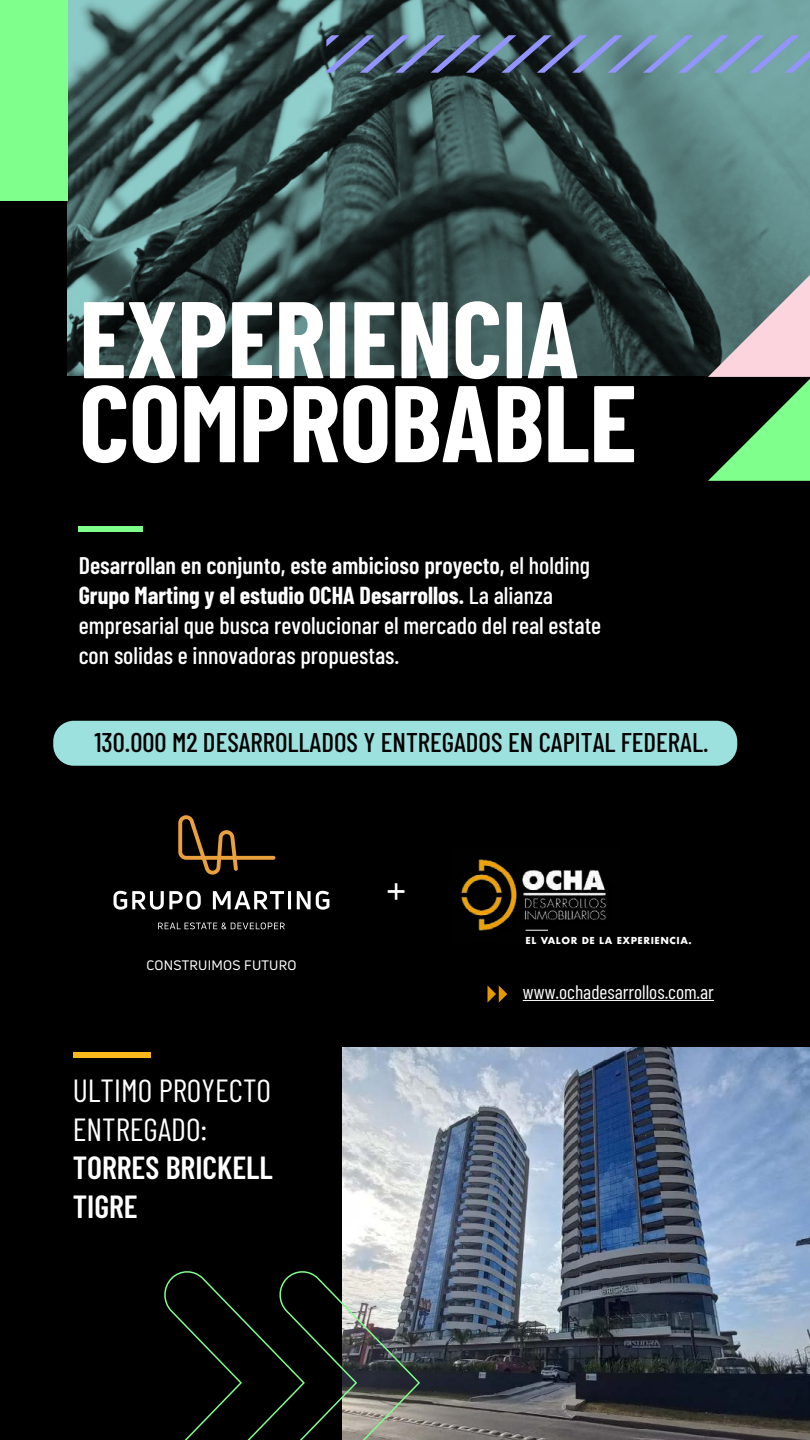
<style>
.page{position:relative;width:810px;height:1440px;background:#000}
.page>*{position:absolute;margin:0;border:0;box-sizing:border-box;transform-origin:0 0}
.t1{font:700 108.75px/83.9px "Barlow Condensed";letter-spacing:-.005em;color:#fff}
.t2{font:44.25px "Barlow Condensed";color:#fff}
.t3{font:31.95px/38.4px "Barlow Condensed";color:#fff}
.t4{font:600 31.95px/38.4px "Barlow Condensed";color:#fff}
.t5{font:500 27px "Barlow Condensed";color:#000}
.t6{font:500 24px/30.3px "Barlow Condensed";color:#fff}
.t7{font:19.5px "Barlow Condensed";color:#fff}
.t8{font:13.42px "Uni Neue";letter-spacing:.02em;color:#fff}
.t9{font:700 9.38px "Futura";letter-spacing:.06em;color:#fff}
.s1{font-weight:600}
.s2{font-weight:700}
</style>
<div class="page">
<svg style="left:68px;top:0;width:742px;height:376px"></svg>
<svg style="left:708px;top:275px;width:102px;height:206px"></svg>
<div style="left:53px;top:721px;width:684px;height:45px;background:#9ce1de;border-radius:21px"></div>
<svg style="left:326px;top:35px;width:484px;height:38px"></svg>
<svg style="left:178px;top:815px;width:97px;height:60px"></svg>
<svg style="left:158px;top:923px;width:127px;height:6px"></svg>
<svg style="left:114px;top:891px;width:87px;height:19px"></svg>
<svg style="left:213px;top:891px;width:71px;height:18px"></svg>
<hr style="left:288px;top:891px;width:3px;height:18px;background:#fff">
<svg style="left:297px;top:891px;width:32px;height:19px"></svg>
<img style="left:461px;top:859px;width:146px;height:72px">
<svg style="left:526px;top:930px;width:22px;height:1px"></svg>
<div style="left:73px;top:1052px;width:78px;height:6px;background:#fab81c"></div>
<img style="left:342px;top:1047px;width:468px;height:393px">
<svg style="left:164px;top:1268px;width:257px;height:172px"></svg>
<div style="left:79px;top:526px;width:64px;height:6px;background:#7fff8b"></div>
<div style="left:0;top:0;width:68px;height:201px;background:#7fff8b"></div>
<hr style="left:523px;top:1000px;width:191px;height:1px;background:#fff">
<svg style="left:488px;top:985px;width:19px;height:18px"></svg>
<h1 class="t1" style="left:79px;top:291px;width:559px">EXPERIENCIA<br>COMPROBABLE</h1>
<p class="t6" style="left:79px;top:548px;width:524px"><span class="s1">Desarrollan en conjunto, este ambicioso proyecto,</span> el holding <span class="s2">Grupo Marting y el estudio OCHA Desarrollos.</span> La alianza empresarial que busca revolucionar el mercado del real estate con solidas e innovadoras propuestas.</p>
<p class="t5" style="left:94px;top:723px;width:616px">130.000 M2 DESARROLLADOS Y ENTREGADOS EN CAPITAL FEDERAL.</p>
<p class="t8" style="left:146px;top:957px;width:152px">CONSTRUIMOS FUTURO</p>
<h3 class="t3" style="left:73px;top:1069px;width:200px">ULTIMO PROYECTO<br>ENTREGADO:</h3>
<h3 class="t4" style="left:73px;top:1146px;width:202px">TORRES BRICKELL<br>TIGRE</h3>
<h2 class="t2" style="left:387px;top:858px;width:21px">+</h2>
<p class="t9" style="left:526px;top:933px;width:168px">EL VALOR DE LA EXPERIENCIA.</p>
<p class="t7" style="left:523px;top:978px;width:193px">www.ochadesarrollos.com.ar</p>
</div>
